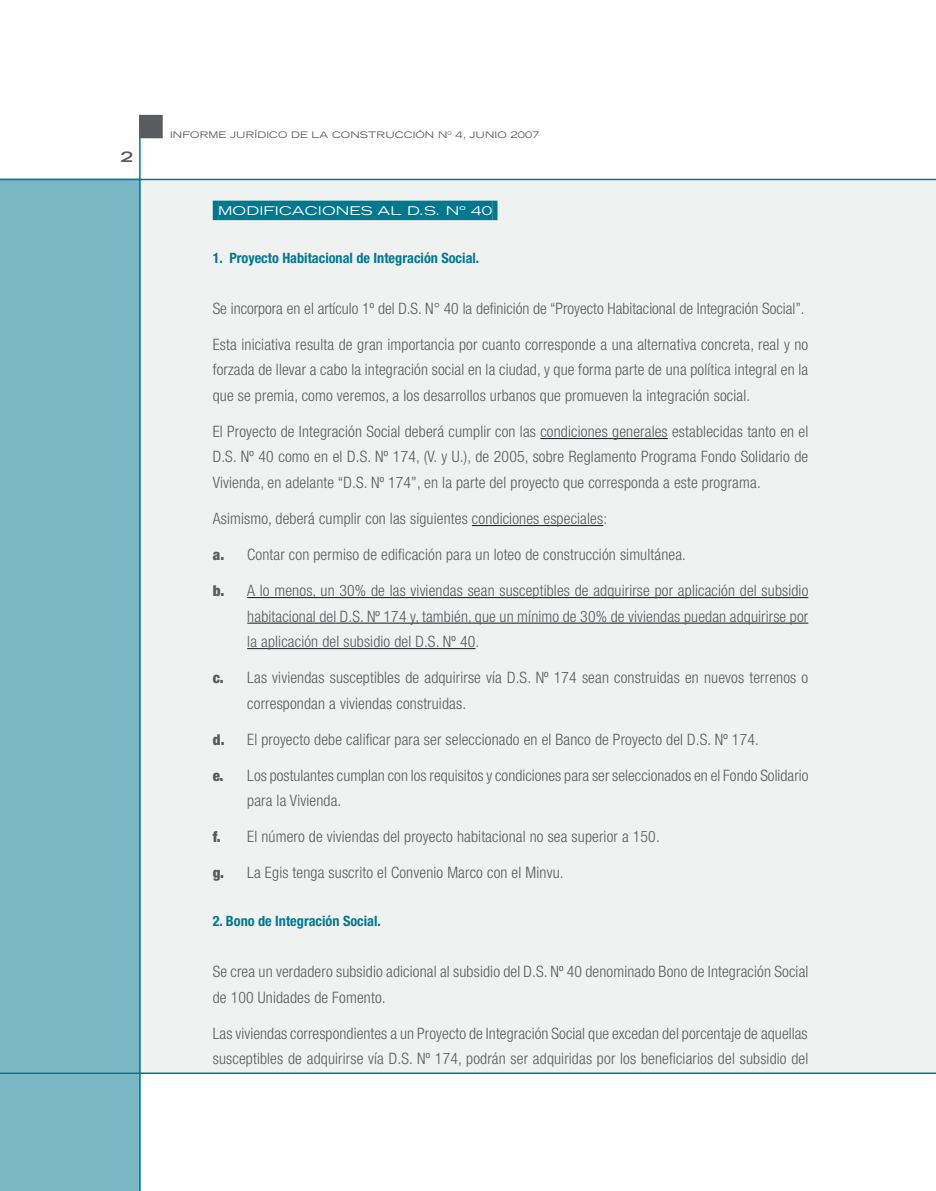
<style>
.page{position:relative;width:936px;height:1191px;background:#fff}
.page>*{position:absolute;margin:0;border:0;box-sizing:border-box;transform-origin:0 0}
.t1{font:300 condensed 15.75px/25.5px "Helvetica Neue";letter-spacing:.01em;color:#5a5b5d}
.t2{font:700 condensed 14.25px "Helvetica Neue";color:#00798f}
.t3{font:expanded 12px "Trade Gothic LH";letter-spacing:.01em;color:#fff;scale:1.2 1}
.t4{font:expanded 9px "Trade Gothic LH";letter-spacing:.01em;color:#5a5b5d;scale:1.1 1}
.s1{color:#00798f}
.s2{font-weight:900;font-size:15px}
</style>
<div class="page">
<div style="left:6px;top:180px;width:929px;height:892px;background:#f0f1f1"></div>
<div style="left:0;top:180px;width:139px;height:1011px;background:#79b8c3"></div>
<hr style="left:139px;top:115px;width:2px;height:1076px;background:#00798f">
<hr style="left:0;top:179px;width:935px;height:1px;background:#00798f">
<hr style="left:0;top:1072px;width:935px;height:2px;background:#00798f">
<div style="left:140px;top:116px;width:22px;height:21px;background:#5a5b5d"></div>
<div style="left:139px;top:115px;width:24px;height:23px;border:2px solid #5a5b5d"></div>
<svg style="left:935px;top:179px;width:1px;height:895px"></svg>
<div style="left:213px;top:201px;width:5px;height:19px;background:#00798f"></div>
<div style="left:218px;top:201px;width:274px;height:19px;background:#00798f"></div>
<div style="left:492px;top:201px;width:5px;height:19px;background:#00798f"></div>
<hr style="left:540px;top:438px;width:127px;height:1px;background:#1a171c">
<hr style="left:472px;top:525px;width:131px;height:1px;background:#1a171c">
<hr style="left:247px;top:597px;width:561px;height:1px;background:#1a171c">
<hr style="left:247px;top:623px;width:561px;height:1px;background:#1a171c">
<hr style="left:247px;top:648px;width:228px;height:1px;background:#1a171c">
<p class="t4" style="left:170px;top:129px;width:9px">INFORME</p>
<p class="t4" style="left:230px;top:129px;width:33px">JURÍDICO</p>
<p class="t4" style="left:291px;top:129px;width:9px">DE</p>
<p class="t4" style="left:311px;top:129px;width:9px">LA</p>
<p class="t4" style="left:332px;top:129px;width:9px">CONSTRUCCIÓN</p>
<p class="t4" style="left:438px;top:129px;width:94px">N <sup>0</sup> 4, JUNIO 2007</p>
<p class="t3" style="left:213px;top:203px;width:239px"><span class="s1">.</span>MODIFICACIONES AL D.S. Nº 40<span class="s1">.</span></p>
<p class="t2" style="left:213px;top:249px;width:268px">1. Proyecto Habitacional de Integración Social.</p>
<p class="t1" style="left:213px;top:295px;width:593px">Se incorpora en el artículo 1º del D.S. N° 40 la definición de “Proyecto Habitacional de Integración Social”.</p>
<p class="t1" style="left:213px;top:331px;width:597px;text-align:justify">Esta iniciativa resulta de gran importancia por cuanto corresponde a una alternativa concreta, real y no forzada de llevar a cabo la integración social en la ciudad, y que forma parte de una política integral en la que se premia, como veremos, a los desarrollos urbanos que promueven la integración social.</p>
<p class="t1" style="left:213px;top:418px;width:597px;text-align:justify">El Proyecto de Integración Social deberá cumplir con las condiciones generales establecidas tanto en el D.S. Nº 40 como en el D.S. Nº 174, (V. y U.), de 2005, sobre Reglamento Programa Fondo Solidario de Vivienda, en adelante “D.S. Nº 174”, en la parte del proyecto que corresponda a este programa.</p>
<p class="t1" style="left:213px;top:505px;width:396px">Asimismo, deberá cumplir con las siguientes condiciones especiales:</p>
<p class="t1" style="left:213px;top:541px;width:474px"><span class="s2">a.</span> Contar con permiso de edificación para un loteo de construcción simultánea.</p>
<p class="t1" style="left:247px;top:577px;width:562px;text-align:justify;text-indent:-34px"><span class="s2">b.</span> A lo menos, un 30% de las viviendas sean susceptibles de adquirirse por aplicación del subsidio habitacional del D.S. Nº 174 y, también, que un mínimo de 30% de viviendas puedan adquirirse por la aplicación del subsidio del D.S. Nº 40.</p>
<p class="t1" style="left:247px;top:664px;width:562px;text-indent:-34px"><span class="s2">c.</span> Las viviendas susceptibles de adquirirse vía D.S. Nº 174 sean construidas en nuevos terrenos o correspondan a viviendas construidas.</p>
<p class="t1" style="left:213px;top:726px;width:547px"><span class="s2">d.</span> El proyecto debe calificar para ser seleccionado en el Banco de Proyecto del D.S. Nº 174.</p>
<p class="t1" style="left:247px;top:762px;width:562px;text-indent:-34px"><span class="s2">e.</span> Los postulantes cumplan con los requisitos y condiciones para ser seleccionados en el Fondo Solidario para la Vivienda.</p>
<p class="t1" style="left:213px;top:823px;width:448px"><span class="s2">f.</span> El número de viviendas del proyecto habitacional no sea superior a 150.</p>
<p class="t1" style="left:213px;top:859px;width:352px"><span class="s2">g.</span> La Egis tenga suscrito el Convenio Marco con el Minvu.</p>
<p class="t2" style="left:213px;top:912px;width:170px">2. Bono de Integración Social.</p>
<p class="t1" style="left:213px;top:958px;width:597px">Se crea un verdadero subsidio adicional al subsidio del D.S. Nº 40 denominado Bono de Integración Social de 100 Unidades de Fomento.</p>
<p class="t1" style="left:213px;top:1020px;width:597px">Las viviendas correspondientes a un Proyecto de Integración Social que excedan del porcentaje de aquellas susceptibles de adquirirse vía D.S. Nº 174, podrán ser adquiridas por los beneficiarios del subsidio del</p>
</div>
